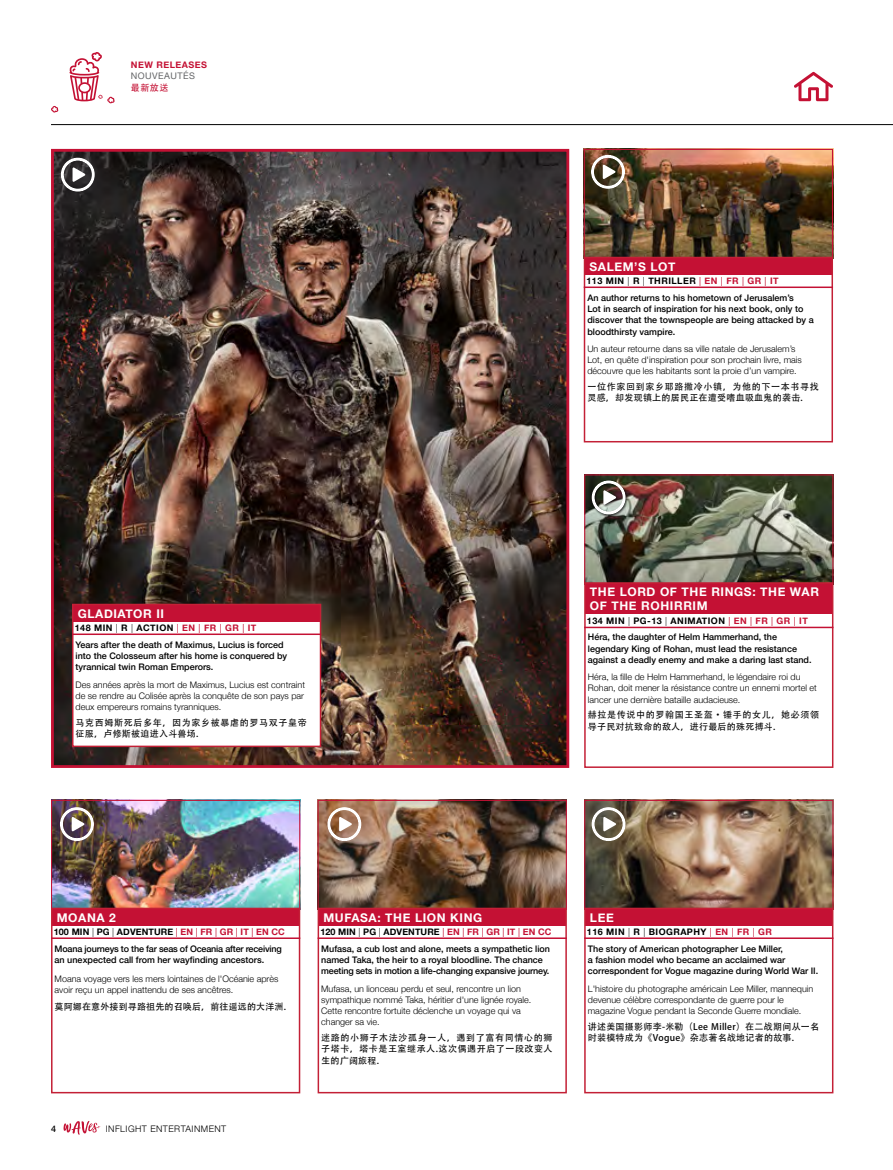
<style>
.page{position:relative;width:893px;height:1170px;background:#fff}
.page>*{position:absolute;margin:0;border:0;box-sizing:border-box;transform-origin:0 0}
.t1{font:700 12px/13.5px "Helvetica Neue";letter-spacing:.05em;color:#fff}
.t2{font:300 9px/11.2px "Helvetica Neue";color:#000}
.t3{font:500 9px/16.8px "Helvetica Neue";color:#000}
.t4{font:500 9px/16.8px "Helvetica Neue";letter-spacing:-.02em;color:#000}
.t5{font:9px/11.2px "Adobe Heiti Std";letter-spacing:.03em;color:#000}
.t6{font:9px/11.2px "Adobe Heiti Std";letter-spacing:.075em;color:#000}
.t7{font:300 9px "Helvetica Neue";letter-spacing:.05em;color:#000}
.t8{font:700 9px "Helvetica Neue";letter-spacing:.05em;color:#c41134}
.t9{font:9px "Helvetica Neue";letter-spacing:.05em;color:#636466}
.t10{font:9px "Adobe Heiti Std";color:#c41134}
.s1{font-weight:700}
.s2{font-weight:300}
.s3{font-weight:400;color:#c41134}
.s4{font-weight:700;color:#c41134}
</style>
<div class="page">
<svg style="left:63px;top:1121px;width:37px;height:13px"></svg>
<hr style="left:51px;top:124px;width:842px;height:1px;background:#000">
<svg style="left:51px;top:106px;width:7px;height:7px"></svg>
<svg style="left:69px;top:52px;width:46px;height:51px"></svg>
<svg style="left:794px;top:72px;width:39px;height:29px"></svg>
<img style="left:586px;top:476px;width:245px;height:106px">
<div style="left:584px;top:474px;width:249px;height:110px;border:1px solid #c41134"></div>
<div style="left:586px;top:583px;width:246px;height:31px;background:#c41134"></div>
<div style="left:584px;top:582px;width:249px;height:185px;border:2px solid #c32036"></div>
<hr style="left:584px;top:626px;width:249px;height:2px;background:#c41134">
<img style="left:586px;top:801px;width:245px;height:106px">
<div style="left:584px;top:799px;width:249px;height:110px;border:1px solid #c41134"></div>
<div style="left:586px;top:909px;width:246px;height:16px;background:#c41134"></div>
<div style="left:584px;top:907px;width:249px;height:186px;border:2px solid #c32036"></div>
<hr style="left:584px;top:937px;width:249px;height:1px;background:#c41134">
<img style="left:53px;top:801px;width:245px;height:106px">
<div style="left:51px;top:799px;width:249px;height:110px;border:1px solid #c41134"></div>
<div style="left:53px;top:909px;width:246px;height:16px;background:#c41134"></div>
<div style="left:51px;top:907px;width:249px;height:186px;border:2px solid #c32036"></div>
<hr style="left:51px;top:937px;width:249px;height:1px;background:#c41134">
<img style="left:320px;top:801px;width:245px;height:106px">
<div style="left:318px;top:799px;width:249px;height:110px;border:1px solid #c41134"></div>
<div style="left:319px;top:909px;width:246px;height:16px;background:#c41134"></div>
<div style="left:318px;top:907px;width:249px;height:186px;border:2px solid #c32036"></div>
<hr style="left:318px;top:937px;width:249px;height:1px;background:#c41134">
<img style="left:55px;top:153px;width:510px;height:610px">
<div style="left:51px;top:149px;width:518px;height:618px;border:3px solid #c41134"></div>
<img style="left:586px;top:151px;width:245px;height:106px">
<div style="left:584px;top:149px;width:249px;height:110px;border:1px solid #c41134"></div>
<div style="left:585px;top:258px;width:246px;height:16px;background:#c41134"></div>
<div style="left:584px;top:257px;width:249px;height:185px;border:2px solid #c32036"></div>
<hr style="left:584px;top:286px;width:249px;height:2px;background:#c41134">
<svg style="left:59px;top:806px;width:36px;height:36px"></svg>
<svg style="left:590px;top:154px;width:36px;height:36px"></svg>
<svg style="left:591px;top:806px;width:35px;height:36px"></svg>
<svg style="left:326px;top:806px;width:36px;height:36px"></svg>
<svg style="left:60px;top:157px;width:36px;height:35px"></svg>
<div style="left:591px;top:479px;width:38px;height:37px;background:#000;opacity:.75"></div>
<svg style="left:591px;top:479px;width:36px;height:36px"></svg>
<div style="left:73px;top:604px;width:247px;height:142px;background:#fff"></div>
<div style="left:74px;top:605px;width:246px;height:16px;background:#c41134"></div>
<div style="left:72px;top:603px;width:249px;height:144px;border:2px solid #c32036"></div>
<hr style="left:72px;top:633px;width:249px;height:2px;background:#c41134">
<p class="t8" style="left:131px;top:57px;width:77px">NEW RELEASES</p>
<p class="t9" style="left:131px;top:69px;width:65px">NOUVEAUTÉS</p>
<p class="t10" style="left:131px;top:82px;width:39px">最新放送</p>
<h1 class="t1" style="left:589px;top:260px;width:88px">SALEM’S LOT</h1>
<p class="t3" style="left:586px;top:272px;width:209px"><span class="s1">113 MIN</span> <span class="s2">|</span> <span class="s1">R</span> <span class="s2">|</span> <span class="s1">THRILLER</span> <span class="s3">|</span> <span class="s4">EN</span> <span class="s3">|</span> <span class="s4">FR</span> <span class="s3">|</span> <span class="s4">GR</span> <span class="s3">|</span> <span class="s4">IT<br></span>An author returns to his hometown of Jerusalem’s</p>
<p class="t3" style="left:587px;top:302px;width:228px;line-height:11.2px">Lot in search of inspiration for his next book, only to discover that the townspeople are being attacked by a bloodthirsty vampire.</p>
<p class="t2" style="left:587px;top:342px;width:216px">Un auteur retourne dans sa ville natale de Jerusalem’s<br>Lot, en quête d'inspiration pour son prochain livre, mais découvre que les habitants sont la proie d’un vampire.</p>
<p class="t6" style="left:587px;top:381px;width:233px">一位作家回到家乡耶路撒冷小镇，为他的下一本书寻找灵感，却发现镇上的居民正在遭受嗜血吸血鬼的袭击.</p>
<h1 class="t1" style="left:78px;top:607px;width:88px">GLADIATOR II</h1>
<p class="t3" style="left:75px;top:618px;width:210px"><span class="s1">148 MIN</span> <span class="s2">|</span> <span class="s1">R</span> <span class="s2">|</span> <span class="s1">ACTION</span> <span class="s3">|</span> <span class="s4">EN</span> <span class="s3">|</span> <span class="s4">FR</span> <span class="s3">|</span> <span class="s4">GR</span> <span class="s3">|</span> <span class="s4">IT<br></span>Years after the death of Maximus, Lucius is forced</p>
<p class="t3" style="left:76px;top:649px;width:213px;line-height:11.2px">into the Colosseum after his home is conquered by tyrannical twin Roman Emperors.</p>
<p class="t2" style="left:76px;top:678px;width:231px;text-align:justify">Des années après la mort de Maximus, Lucius est contraint de se rendre au Colisée après la conquête de son pays par deux empereurs romains tyranniques.</p>
<p class="t6" style="left:76px;top:717px;width:233px">马克西姆斯死后多年，因为家乡被暴虐的罗马双子皇帝征服，卢修斯被迫进入斗兽场.</p>
<h1 class="t1" style="left:590px;top:585px;width:231px">THE LORD OF THE RINGS: THE WAR<br>OF THE ROHIRRIM</h1>
<p class="t3" style="left:587px;top:611px;width:222px"><span class="s1">134 MIN</span> <span class="s2">|</span> <span class="s1">PG-13</span> <span class="s2">|</span> <span class="s1">ANIMATION</span> <span class="s3">|</span> <span class="s4">EN</span> <span class="s3">|</span> <span class="s4">FR</span> <span class="s3">|</span> <span class="s4">GR</span> <span class="s3">|</span> <span class="s4">IT<br></span>Héra, the daughter of Helm Hammerhand, the</p>
<p class="t3" style="left:588px;top:642px;width:225px;line-height:11.2px">legendary King of Rohan, must lead the resistance against a deadly enemy and make a daring last stand.</p>
<p class="t2" style="left:588px;top:670px;width:231px">Héra, la fille de Helm Hammerhand, le légendaire roi du<br>Rohan, doit mener la résistance contre un ennemi mortel et lancer une dernière bataille audacieuse.</p>
<p class="t6" style="left:588px;top:709px;width:233px">赫拉是传说中的罗翰国王圣盔·锤手的女儿，她必须领导子民对抗致命的敌人，进行最后的殊死搏斗.</p>
<h1 class="t1" style="left:57px;top:910px;width:61px">MOANA 2</h1>
<p class="t4" style="left:54px;top:922px;width:233px"><span class="s1">100 MIN</span> <span class="s2">|</span> <span class="s1">PG</span> <span class="s2">|</span> <span class="s1">ADVENTURE</span> <span class="s3">|</span> <span class="s4">EN</span> <span class="s3">|</span> <span class="s4">FR</span> <span class="s3">|</span> <span class="s4">GR</span> <span class="s3">|</span> <span class="s4">IT</span> <span class="s3">|</span> <span class="s4">EN CC<br></span>Moana journeys to the far seas of Oceania after receiving</p>
<p class="t3" style="left:55px;top:950px;width:211px">an unexpected call from her wayfinding ancestors.</p>
<p class="t2" style="left:55px;top:971px;width:225px">Moana voyage vers les mers lointaines de l'Océanie après avoir reçu un appel inattendu de ses ancêtres.</p>
<p class="t5" style="left:55px;top:1001px;width:233px">莫阿娜在意外接到寻路祖先的召唤后，前往遥远的大洋洲.</p>
<p class="t3" style="left:51px;top:1119px;width:7px">4</p>
<p class="t7" style="left:106px;top:1121px;width:122px">INFLIGHT ENTERTAINMENT</p>
<h1 class="t1" style="left:323px;top:910px;width:160px">MUFASA: THE LION KING</h1>
<p class="t3" style="left:320px;top:922px;width:233px"><span class="s1">120 MIN</span> <span class="s2">|</span> <span class="s1">PG</span> <span class="s2">|</span> <span class="s1">ADVENTURE</span> <span class="s3">|</span> <span class="s4">EN</span> <span class="s3">|</span> <span class="s4">FR</span> <span class="s3">|</span> <span class="s4">GR</span> <span class="s3">|</span> <span class="s4">IT</span> <span class="s3">|</span> <span class="s4">EN CC<br></span>Mufasa, a cub lost and alone, meets a sympathetic lion</p>
<p class="t4" style="left:321px;top:953px;width:230px;line-height:11.2px">named Taka, the heir to a royal bloodline. The chance meeting sets in motion a life-changing expansive journey.</p>
<p class="t2" style="left:321px;top:981px;width:212px">Mufasa, un lionceau perdu et seul, rencontre un lion sympathique nommé Taka, héritier d'une lignée royale.<br>Cette rencontre fortuite déclenche un voyage qui va changer sa vie.</p>
<p class="t5" style="left:321px;top:1032px;width:233px;text-align:justify">迷路的小狮子木法沙孤身一人，遇到了富有同情心的狮子塔卡，塔卡是王室继承人.这次偶遇开启了一段改变人生的广阔旅程.</p>
<h1 class="t1" style="left:590px;top:910px;width:25px">LEE</h1>
<p class="t3" style="left:587px;top:922px;width:197px"><span class="s1">116 MIN</span> <span class="s2">|</span> <span class="s1">R</span> <span class="s2">|</span> <span class="s1">BIOGRAPHY</span> <span class="s3">|</span> <span class="s4">EN</span> <span class="s3">|</span> <span class="s4">FR</span> <span class="s3">|</span> <span class="s4">GR<br></span>The story of American photographer Lee Miller,</p>
<p class="t3" style="left:588px;top:953px;width:232px;line-height:11.2px">a fashion model who became an acclaimed war correspondent for Vogue magazine during World War II.</p>
<p class="t2" style="left:588px;top:981px;width:227px">L'histoire du photographe américain Lee Miller, mannequin devenue célèbre correspondante de guerre pour le magazine Vogue pendant la Seconde Guerre mondiale.</p>
<p class="t5" style="left:588px;top:1020px;width:233px">讲述美国摄影师李-米勒（Lee Miller）在二战期间从一名时装模特成为《Vogue》杂志著名战地记者的故事.</p>
</div>
